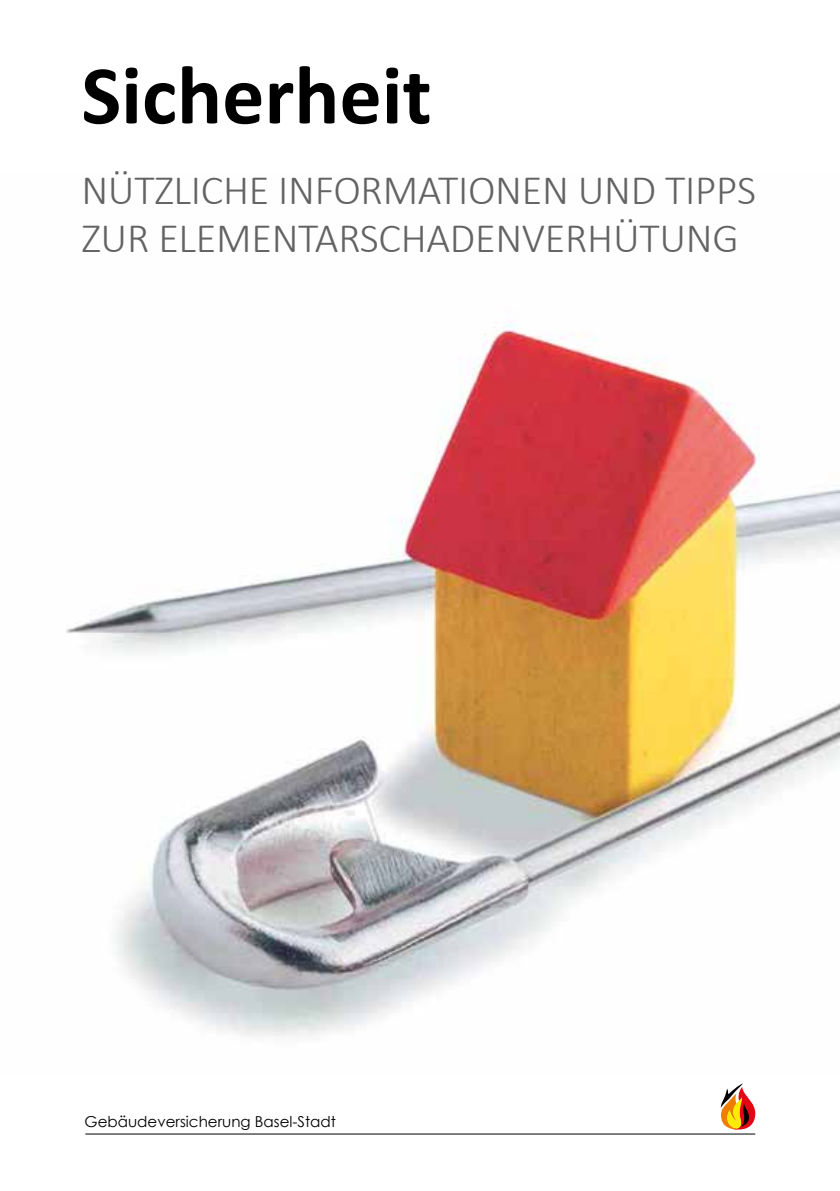
<style>
.page{position:relative;width:840px;height:1191px;background:#fff}
.page>*{position:absolute;margin:0;border:0;box-sizing:border-box;transform-origin:0 0}
.t1{font:700 84px "Calibri";color:#000}
.t2{font:300 42px/48px "Calibri";letter-spacing:-.005em;color:#646363}
.t3{font:15px "Century Gothic";color:#000}
</style>
<div class="page">
<img style="left:66px;top:324px;width:773px;height:712px">
<hr style="left:85px;top:1133px;width:669px;height:1px;background:#000">
<svg style="left:720px;top:1083px;width:35px;height:46px"></svg>
<h1 class="t1" style="left:81px;top:36px;width:351px">Sicherheit</h1>
<p class="t2" style="left:81px;top:165px;width:676px">NÜTZLICHE INFORMATIONEN UND TIPPS<br>ZUR ELEMENTARSCHADENVERHÜTUNG</p>
<p class="t3" style="left:84px;top:1112px;width:253px">Gebäudeversicherung Basel-Stadt</p>
</div>
